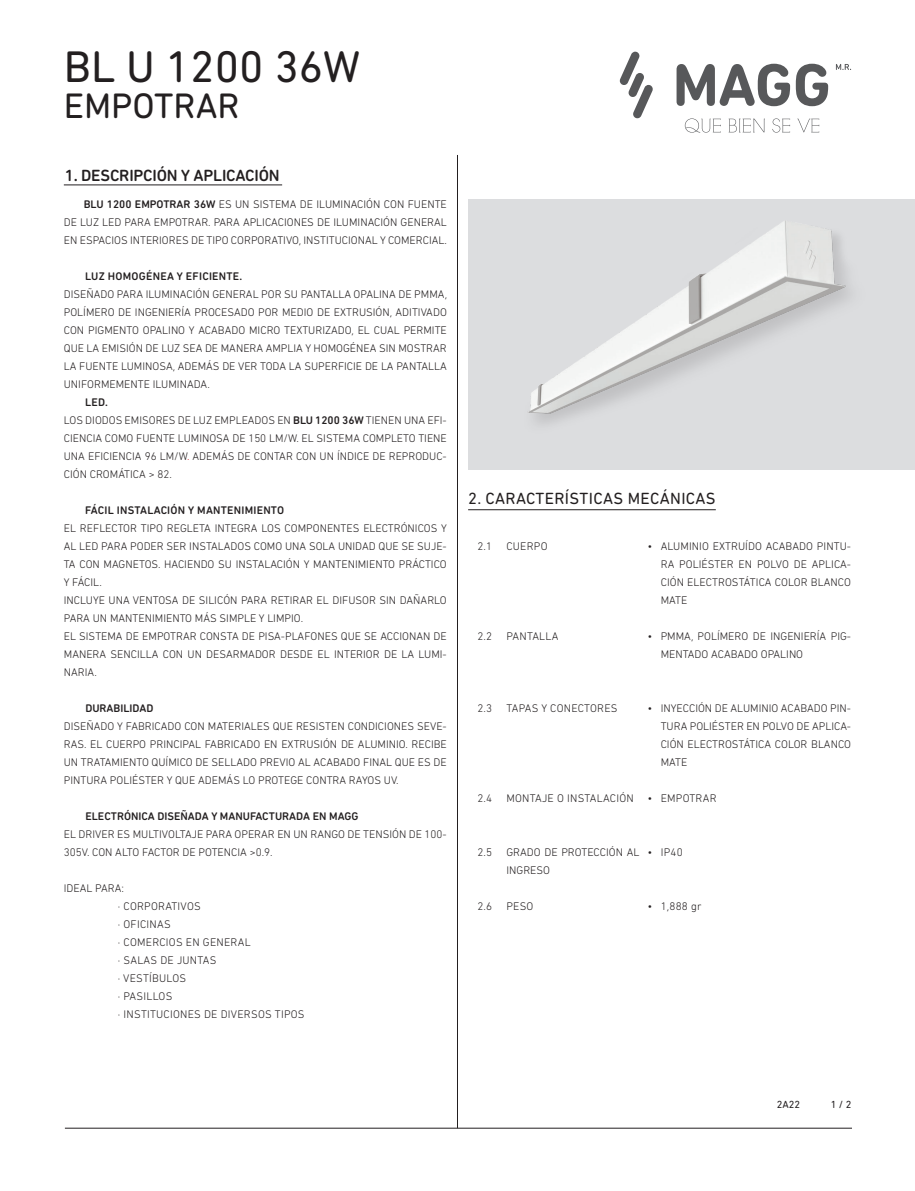
<style>
.page{position:relative;width:915px;height:1191px;background:#fff}
.page>*{position:absolute;margin:0;border:0;box-sizing:border-box;transform-origin:0 0}
.t1{font:45px "DIN Next Rounded LT Pro";color:#231f20}
.t2{font:36px "DIN Next Rounded LT Pro";color:#231f20}
.t3{font:16.5px "DIN Next Rounded LT Pro";letter-spacing:.02em;color:#231f20}
.t4{font:500 16.5px "DIN Next Rounded LT Pro";letter-spacing:-.01em;color:#231f20}
.t5{font:300 11.25px/18px "DIN Next Rounded LT Pro";color:#231f20;text-align:justify}
.t6{font:300 11.25px "DIN Next Rounded LT Pro";letter-spacing:.02em;color:#231f20}
.t7{font:500 11.25px "DIN Next Rounded LT Pro";color:#231f20}
.t8{font:500 11.25px "DIN Next Rounded LT Pro";letter-spacing:.02em;color:#231f20}
.t9{font:10.5px "DIN Next Rounded LT Pro";color:#231f20}
.s1{font-weight:500}
.s2{color:#d1232a}
</style>
<div class="page">
<div style="left:468px;top:199px;width:446px;height:270px;background:#dcdddf"></div>
<svg style="left:676px;top:64px;width:113px;height:42px"></svg>
<svg style="left:795px;top:64px;width:32px;height:42px"></svg>
<svg style="left:619px;top:52px;width:34px;height:66px"></svg>
<svg style="left:835px;top:64px;width:14px;height:6px"></svg>
<svg style="left:684px;top:118px;width:36px;height:15px"></svg>
<svg style="left:729px;top:119px;width:35px;height:13px"></svg>
<svg style="left:772px;top:118px;width:17px;height:15px"></svg>
<svg style="left:797px;top:119px;width:22px;height:13px"></svg>
<hr style="left:457px;top:155px;width:1px;height:973px;background:#231f20">
<hr style="left:65px;top:1127px;width:786px;height:1px;background:#231f20">
<hr style="left:468px;top:509px;width:247px;height:1px;background:#231f20">
<hr style="left:64px;top:184px;width:218px;height:1px;background:#231f20">
<img style="left:528px;top:221px;width:322px;height:203px">
<p class="t1" style="left:64px;top:40px;width:298px">BL U 1200 36W</p>
<p class="t2" style="left:64px;top:85px;width:177px">EMPOTRAR</p>
<p class="t4" style="left:65px;top:166px;width:216px">1. DESCRIPCIÓN Y APLICACIÓN</p>
<p class="t5" style="left:64px;top:195px;width:384px;text-indent:20px"><span class="s1">BLU 1200 EMPOTRAR 36W</span> ES UN SISTEMA DE ILUMINACIÓN CON FUENTE DE LUZ LED PARA EMPOTRAR. PARA APLICACIONES DE ILUMINACIÓN GENERAL EN ESPACIOS INTERIORES DE TIPO CORPORATIVO, INSTITUCIONAL Y COMERCIAL.</p>
<p class="t8" style="left:85px;top:269px;width:159px">LUZ HOMOGÉNEA Y EFICIENTE.</p>
<p class="t5" style="left:64px;top:285px;width:384px">DISEÑADO PARA ILUMINACIÓN GENERAL POR SU PANTALLA OPALINA DE PMMA, POLÍMERO DE INGENIERÍA PROCESADO POR MEDIO DE EXTRUSIÓN, ADITIVADO CON PIGMENTO OPALINO Y ACABADO MICRO TEXTURIZADO, EL CUAL PERMITE QUE LA EMISIÓN DE LUZ SEA DE MANERA AMPLIA Y HOMOGÉNEA SIN MOSTRAR LA FUENTE LUMINOSA, ADEMÁS DE VER TODA LA SUPERFICIE DE LA PANTALLA UNIFORMEMENTE ILUMINADA.</p>
<p class="t7" style="left:85px;top:395px;width:24px">LED.</p>
<p class="t5" style="left:64px;top:411px;width:384px">LOS DIODOS EMISORES DE LUZ EMPLEADOS EN <span class="s1">BLU 1200 36W</span> TIENEN UNA EFI-CIENCIA COMO FUENTE LUMINOSA DE 150 LM/W. EL SISTEMA COMPLETO TIENE UNA EFICIENCIA 96 LM/W<span class="s2">.</span> ADEMÁS DE CONTAR CON UN ÍNDICE DE REPRODUC-CIÓN CROMÁTICA &gt; 82.</p>
<p class="t8" style="left:85px;top:503px;width:200px">FÁCIL INSTALACIÓN Y MANTENIMIENTO</p>
<p class="t5" style="left:64px;top:519px;width:384px">EL REFLECTOR TIPO REGLETA INTEGRA LOS COMPONENTES ELECTRÓNICOS Y AL LED PARA PODER SER INSTALADOS COMO UNA SOLA UNIDAD QUE SE SUJE-TA CON MAGNETOS. HACIENDO SU INSTALACIÓN Y MANTENIMIENTO PRÁCTICO Y FÁCIL.</p>
<p class="t5" style="left:64px;top:591px;width:384px">INCLUYE UNA VENTOSA DE SILICÓN PARA RETIRAR EL DIFUSOR SIN DAÑARLO<br>PARA UN MANTENIMIENTO MÁS SIMPLE Y LIMPIO.</p>
<p class="t5" style="left:64px;top:627px;width:384px">EL SISTEMA DE EMPOTRAR CONSTA DE PISA-PLAFONES QUE SE ACCIONAN DE MANERA SENCILLA CON UN DESARMADOR DESDE EL INTERIOR DE LA LUMI-NARIA.</p>
<p class="t7" style="left:85px;top:701px;width:70px">DURABILIDAD</p>
<p class="t5" style="left:64px;top:717px;width:384px">DISEÑADO Y FABRICADO CON MATERIALES QUE RESISTEN CONDICIONES SEVE-RAS. EL CUERPO PRINCIPAL FABRICADO EN EXTRUSIÓN DE ALUMINIO. RECIBE UN TRATAMIENTO QUÍMICO DE SELLADO PREVIO AL ACABADO FINAL QUE ES DE PINTURA POLIÉSTER Y QUE ADEMÁS LO PROTEGE CONTRA RAYOS UV.</p>
<p class="t7" style="left:85px;top:809px;width:275px">ELECTRÓNICA DISEÑADA Y MANUFACTURADA EN MAGG</p>
<p class="t5" style="left:64px;top:825px;width:384px">EL DRIVER ES MULTIVOLTAJE PARA OPERAR EN UN RANGO DE TENSIÓN DE 100-<br>305V. CON ALTO FACTOR DE POTENCIA &gt;0.9.</p>
<p class="t5" style="left:64px;top:879px;width:62px">IDEAL PARA:</p>
<p class="t6" style="left:118px;top:899px;width:84px">· CORPORATIVOS</p>
<p class="t5" style="left:118px;top:915px;width:54px">· OFICINAS</p>
<p class="t6" style="left:118px;top:935px;width:134px">· COMERCIOS EN GENERAL</p>
<p class="t6" style="left:118px;top:953px;width:100px">· SALAS DE JUNTAS</p>
<p class="t6" style="left:118px;top:971px;width:70px">· VESTÍBULOS</p>
<p class="t6" style="left:118px;top:989px;width:56px">· PASILLOS</p>
<p class="t6" style="left:118px;top:1007px;width:188px">· INSTITUCIONES DE DIVERSOS TIPOS</p>
<p class="t3" style="left:468px;top:489px;width:249px">2. CARACTERÍSTICAS MECÁNICAS</p>
<p class="t5" style="left:477px;top:537px;width:16px">2.1</p>
<p class="t5" style="left:506px;top:537px;width:43px">CUERPO</p>
<p class="t5" style="left:477px;top:627px;width:16px">2.2</p>
<p class="t6" style="left:506px;top:629px;width:53px">PANTALLA</p>
<p class="t5" style="left:647px;top:537px;width:6px">•</p>
<p class="t5" style="left:647px;top:627px;width:6px">•</p>
<p class="t5" style="left:660px;top:537px;width:192px">ALUMINIO EXTRUÍDO ACABADO PINTU-RA POLIÉSTER EN POLVO DE APLICA-CIÓN ELECTROSTÁTICA COLOR BLANCO MATE</p>
<p class="t5" style="left:660px;top:627px;width:192px">PMMA, POLÍMERO DE INGENIERÍA PIG-<br>MENTADO ACABADO OPALINO</p>
<p class="t5" style="left:477px;top:699px;width:16px">2.3</p>
<p class="t6" style="left:506px;top:701px;width:112px">TAPAS Y CONECTORES</p>
<p class="t5" style="left:477px;top:789px;width:16px">2.4</p>
<p class="t6" style="left:506px;top:791px;width:129px">MONTAJE O INSTALACIÓN</p>
<p class="t5" style="left:647px;top:699px;width:6px">•</p>
<p class="t5" style="left:647px;top:789px;width:6px">•</p>
<p class="t5" style="left:660px;top:699px;width:192px">INYECCIÓN DE ALUMINIO ACABADO PIN-TURA POLIÉSTER EN POLVO DE APLICA-CIÓN ELECTROSTÁTICA COLOR BLANCO MATE</p>
<p class="t6" style="left:660px;top:791px;width:57px">EMPOTRAR</p>
<p class="t5" style="left:477px;top:843px;width:16px">2.5</p>
<p class="t5" style="left:477px;top:897px;width:16px">2.6</p>
<p class="t5" style="left:506px;top:843px;width:134px">GRADO DE PROTECCIÓN AL<br>INGRESO</p>
<p class="t5" style="left:506px;top:897px;width:29px">PESO</p>
<p class="t5" style="left:647px;top:843px;width:6px">•</p>
<p class="t5" style="left:647px;top:897px;width:6px">•</p>
<p class="t5" style="left:660px;top:843px;width:23px">IP40</p>
<p class="t5" style="left:660px;top:897px;width:42px">1,888 gr</p>
<p class="t9" style="left:776px;top:1098px;width:25px">2A22</p>
<p class="t9" style="left:830px;top:1098px;width:22px">1 / 2</p>
</div>
